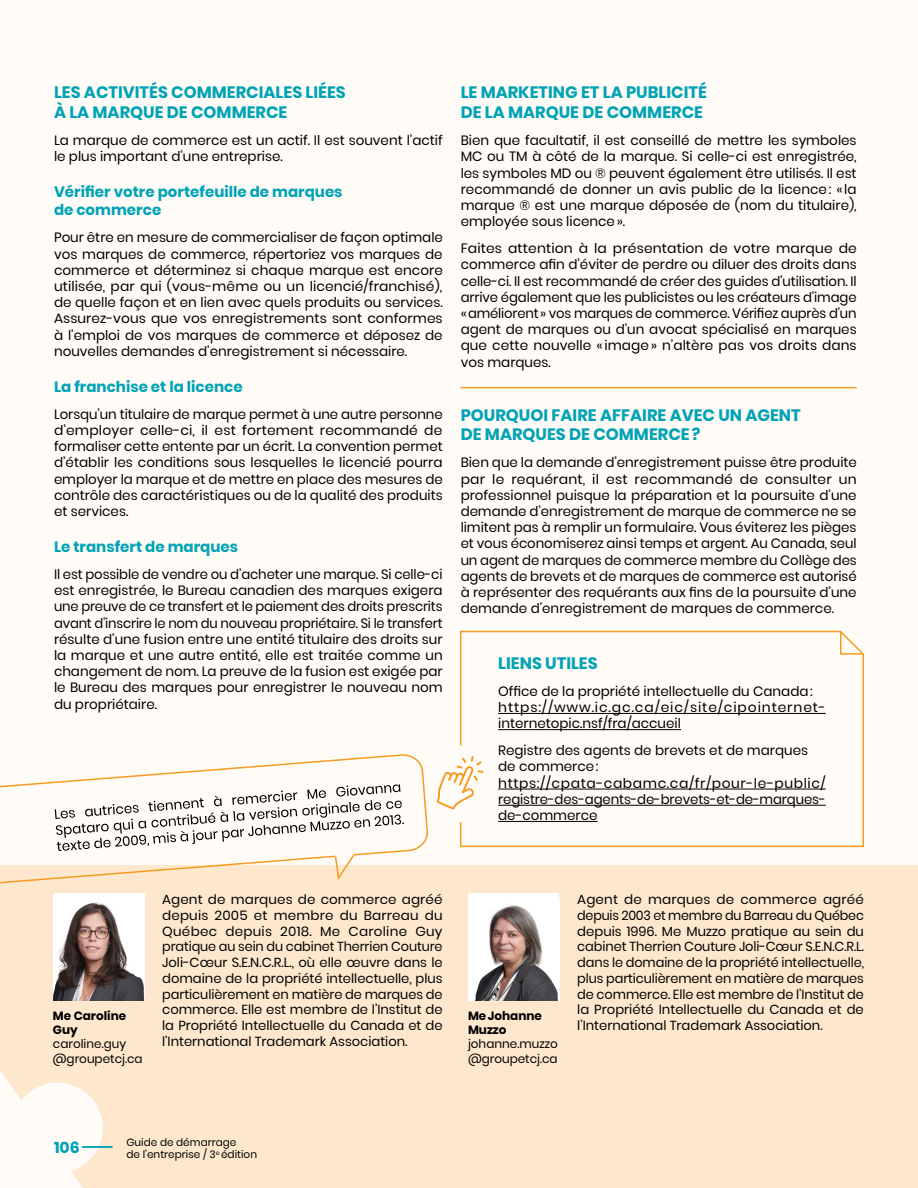
<style>
.page{position:relative;width:918px;height:1188px;background:#fffbf6}
.page>*{position:absolute;margin:0;border:0;box-sizing:border-box;transform-origin:0 0}
.t1{font:700 16.5px/19.8px "Poppins";color:#00a3b6}
.t2{font:700 15.75px "Poppins";color:#00a3b6}
.t3{font:700 15px/18px "Poppins";color:#00a3b6}
.t4{font:13.5px/16.2px "Poppins";color:#000;text-align:justify}
.t5{font:13.2px/15.8px "Poppins";color:#000;text-align:justify}
.t6{font:12px/14.4px "Poppins";color:#000}
.t7{font:700 12px/14.4px "Poppins";color:#000}
.t8{font:10.5px/12.6px "Poppins";color:#000}
</style>
<div class="page">
<hr style="left:461px;top:387px;width:396px;height:1px;background:#f59b21">
<div style="left:0;top:865px;width:161px;height:121px;background:#fee8cd"></div>
<svg style="left:0;top:986px;width:141px;height:202px;fill:#fee8cd"></svg>
<div style="left:141px;top:865px;width:777px;height:323px;background:#fee8cd"></div>
<img style="left:53px;top:894px;width:91px;height:106px">
<div style="left:468px;top:894px;width:91px;height:106px;background:#fff"></div>
<img style="left:475px;top:905px;width:83px;height:95px">
<hr style="left:82px;top:1147px;width:30px;height:1px;background:#00a3b6">
<svg style="left:436px;top:765px;width:23px;height:45px"></svg>
<svg style="left:0;top:754px;width:428px;height:130px"></svg>
<svg style="left:459px;top:630px;width:405px;height:218px"></svg>
<svg style="left:839px;top:630px;width:25px;height:25px"></svg>
<svg style="left:55px;top:784px;width:349px;height:98px"></svg>
<p class="t1" style="left:54px;top:83px;width:293px">LES ACTIVITÉS COMMERCIALES LIÉES<br>À LA MARQUE DE COMMERCE</p>
<p class="t4" style="left:54px;top:132px;width:390px">La marque de commerce est un actif. Il est souvent l’actif le plus important d’une entreprise.</p>
<p class="t3" style="left:54px;top:183px;width:290px">Vérifier votre portefeuille de marques de commerce</p>
<p class="t4" style="left:54px;top:230px;width:390px">Pour être en mesure de commercialiser de façon optimale vos marques de commerce, répertoriez vos marques de commerce et déterminez si chaque marque est encore utilisée, par qui (vous-même ou un licencié/franchisé), de quelle façon et en lien avec quels produits ou services.<br>Assurez-vous que vos enregistrements sont conformes à l’emploi de vos marques de commerce et déposez de nouvelles demandes d’enregistrement si nécessaire.</p>
<p class="t3" style="left:54px;top:378px;width:190px">La franchise et la licence</p>
<p class="t4" style="left:54px;top:406px;width:390px">Lorsqu’un titulaire de marque permet à une autre personne d’employer celle-ci, il est fortement recommandé de formaliser cette entente par un écrit. La convention permet d’établir les conditions sous lesquelles le licencié pourra employer la marque et de mettre en place des mesures de contrôle des caractéristiques ou de la qualité des produits et services.</p>
<p class="t3" style="left:54px;top:538px;width:186px">Le transfert de marques</p>
<p class="t4" style="left:54px;top:566px;width:390px">Il est possible de vendre ou d’acheter une marque. Si celle-ci est enregistrée, le Bureau canadien des marques exigera une preuve de ce transfert et le paiement des droits prescrits avant d’inscrire le nom du nouveau propriétaire. Si le transfert résulte d’une fusion entre une entité titulaire des droits sur la marque et une autre entité, elle est traitée comme un changement de nom. La preuve de la fusion est exigée par le Bureau des marques pour enregistrer le nouveau nom du propriétaire.</p>
<p class="t1" style="left:461px;top:83px;width:248px">LE MARKETING ET LA PUBLICITÉ<br>DE LA MARQUE DE COMMERCE</p>
<p class="t4" style="left:461px;top:132px;width:398px">Bien que facultatif, il est conseillé de mettre les symboles MC ou TM à côté de la marque. Si celle-ci est enregistrée, les symboles MD ou ® peuvent également être utilisés. Il est recommandé de donner un avis public de la licence: « la marque ® est une marque déposée de (nom du titulaire), employée sous licence».</p>
<p class="t4" style="left:461px;top:240px;width:398px">Faites attention à la présentation de votre marque de commerce afin d’éviter de perdre ou diluer des droits dans celle-ci. Il est recommandé de créer des guides d’utilisation. Il arrive également que les publicistes ou les créateurs d’image «améliorent» vos marques de commerce. Vérifiez auprès d’un agent de marques ou d’un avocat spécialisé en marques que cette nouvelle « image» n’altère pas vos droits dans vos marques.</p>
<p class="t1" style="left:461px;top:405px;width:342px">POURQUOI FAIRE AFFAIRE AVEC UN AGENT<br>DE MARQUES DE COMMERCE?</p>
<p class="t4" style="left:461px;top:455px;width:398px">Bien que la demande d’enregistrement puisse être produite par le requérant, il est recommandé de consulter un professionnel puisque la préparation et la poursuite d’une demande d’enregistrement de marque de commerce ne se limitent pas à remplir un formulaire. Vous éviterez les pièges et vous économiserez ainsi temps et argent. Au Canada, seul un agent de marques de commerce membre du Collège des agents de brevets et de marques de commerce est autorisé à représenter des requérants aux fins de la poursuite d’une demande d’enregistrement de marques de commerce.</p>
<p class="t1" style="left:498px;top:653px;width:101px">LIENS UTILES</p>
<p class="t4" style="left:498px;top:683px;width:329px;text-align:left">Office de la propriété intellectuelle du Canada: https://www.ic.gc.ca/eic/site/cipointernet&shy;internetopic.nsf/fra/accueil</p>
<p class="t4" style="left:498px;top:742px;width:329px;text-align:left">Registre des agents de brevets et de marques de commerce: https://cpata-cabamc.ca/fr/pour-le-public/ registre-des-agents-de-brevets-et-de-marques&shy;de-commerce</p>
<p class="t7" style="left:53px;top:1008px;width:75px">Me Caroline<br>Guy</p>
<p class="t6" style="left:53px;top:1037px;width:91px">caroline.guy @groupetcj.ca</p>
<p class="t5" style="left:162px;top:892px;width:282px">Agent de marques de commerce agréé depuis 2005 et membre du Barreau du Québec depuis 2018. Me Caroline Guy pratique au sein du cabinet Therrien Couture Joli-Cœur S.E.N.C.R.L., où elle œuvre dans le domaine de la propriété intellectuelle, plus particulièrement en matière de marques de commerce. Elle est membre de l’Institut de la Propriété Intellectuelle du Canada et de l’International Trademark Association.</p>
<p class="t7" style="left:468px;top:1008px;width:76px">MeJohanne<br>Muzzo</p>
<p class="t6" style="left:468px;top:1037px;width:91px">johanne.muzzo @groupetcj.ca</p>
<p class="t5" style="left:577px;top:892px;width:288px">Agent de marques de commerce agréé depuis 2003 et membre du Barreau du Québec depuis 1996. Me Muzzo pratique au sein du cabinet Therrien Couture Joli-Cœur S.E.N.C.R.L. dans le domaine de la propriété intellectuelle, plus particulièrement en matière de marques de commerce. Elle est membre de l’Institut de la Propriété Intellectuelle du Canada et de l’International Trademark Association.</p>
<p class="t2" style="left:54px;top:1139px;width:27px">106</p>
<p class="t8" style="left:126px;top:1136px;width:132px">Guide de démarrage<br>de l’entreprise / 3<sup>e</sup> édition</p>
</div>
